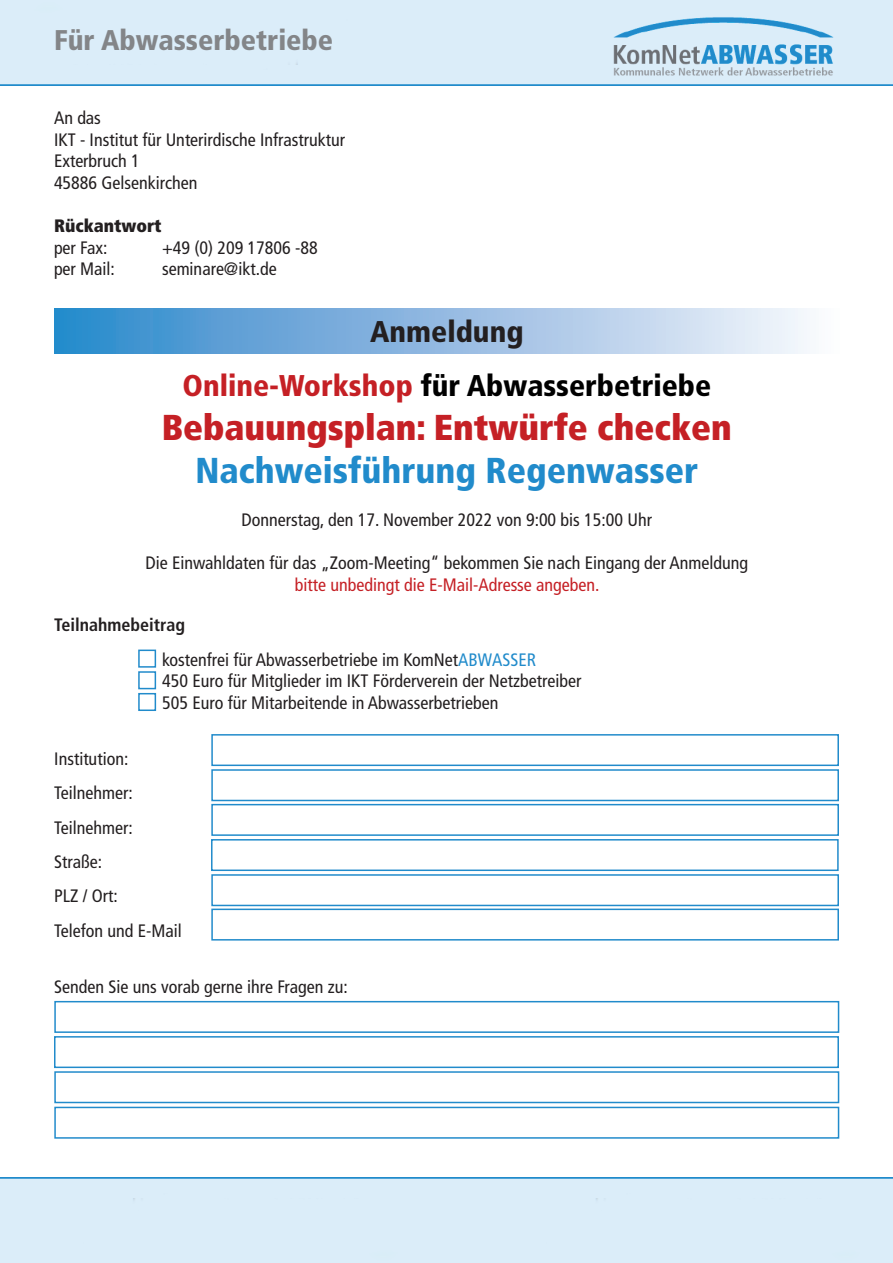
<style>
.page{position:relative;width:893px;height:1263px;background:#fff}
.page>*{position:absolute;margin:0;border:0;box-sizing:border-box;transform-origin:0 0}
.t1{font:900 condensed 36px "Frutiger";color:#c52025}
.t2{font:900 condensed 36px "Frutiger";color:#218bcb}
.t3{font:900 condensed 30px/54px "Frutiger";color:#000;text-align:center}
.t4{font:900 condensed 28.5px "Frutiger";color:#838588}
.t5{font:condensed 18px/34.3px "Frutiger";color:#231f20}
.t6{font:condensed 18px "Frutiger";color:#c52025}
.t7{font:900 condensed 18px "Frutiger";color:#231f20}
.s1{color:#231f20}
.s2{color:#c52025}
.s3{font-weight:700}
.s4{color:#218bcb}
</style>
<div class="page">
<img style="left:0;top:0;width:893px;height:86px">
<div style="left:0;top:1177px;width:893px;height:86px;background:#dbedf9"></div>
<div style="left:55px;top:308px;width:785px;height:45px;background:linear-gradient(to right,#2b85ca,#fdf7fc)"></div>
<div style="left:138px;top:649px;width:18px;height:19px;border:2px solid #218bcb"></div>
<div style="left:138px;top:671px;width:18px;height:18px;border:2px solid #218bcb"></div>
<div style="left:138px;top:693px;width:18px;height:18px;border:2px solid #218bcb"></div>
<div style="left:211px;top:734px;width:628px;height:32px;border:2px solid #218bcb"></div>
<div style="left:211px;top:769px;width:628px;height:32px;border:2px solid #218bcb"></div>
<div style="left:211px;top:804px;width:628px;height:32px;border:2px solid #218bcb"></div>
<div style="left:211px;top:839px;width:628px;height:32px;border:2px solid #218bcb"></div>
<div style="left:211px;top:874px;width:628px;height:32px;border:2px solid #218bcb"></div>
<div style="left:211px;top:908px;width:628px;height:32px;border:2px solid #218bcb"></div>
<div style="left:54px;top:1001px;width:785px;height:32px;border:2px solid #218bcb"></div>
<div style="left:54px;top:1036px;width:785px;height:32px;border:2px solid #218bcb"></div>
<div style="left:54px;top:1071px;width:785px;height:32px;border:2px solid #218bcb"></div>
<div style="left:54px;top:1107px;width:785px;height:32px;border:2px solid #218bcb"></div>
<h3 class="t4" style="left:54px;top:23px;width:281px">Für Abwasserbetriebe</h3>
<p class="t5" style="left:54px;top:107px;width:293px;line-height:21.6px">An das<br>IKT - Institut für Unterirdische Infrastruktur<br>Exterbruch 1<br>45886 Gelsenkirchen</p>
<p class="t7" style="left:54px;top:215px;width:109px">Rückantwort</p>
<p class="t5" style="left:54px;top:230px;width:55px">per Fax:</p>
<p class="t5" style="left:162px;top:230px;width:157px">+49 (0) 209 17806 -88</p>
<p class="t5" style="left:54px;top:252px;width:62px">per Mail:</p>
<p class="t5" style="left:162px;top:252px;width:116px">seminare@ikt.de</p>
<h2 class="t3" style="left:182px;top:305px;width:530px"><span class="s1">Anmeldung<br></span><span class="s2">Online-Workshop</span> für Abwasserbetriebe</h2>
<h1 class="t1" style="left:162px;top:405px;width:571px">Bebauungsplan: Entwürfe checken</h1>
<h1 class="t2" style="left:195px;top:448px;width:504px">Nachweisführung Regenwasser</h1>
<p class="t5" style="left:242px;top:503px;width:412px">Donnerstag, den 17. November 2022 von 9:00 bis 15:00 Uhr</p>
<p class="t5" style="left:145px;top:546px;width:604px">Die Einwahldaten für das „Zoom-Meeting“ bekommen Sie nach Eingang der Anmeldung</p>
<p class="t6" style="left:295px;top:574px;width:306px">bitte unbedingt die E-Mail-Adresse angeben.</p>
<p class="t5" style="left:162px;top:608px;width:375px;text-indent:-108px"><span class="s3">Teilnahmebeitrag<br></span>kostenfrei für Abwasserbetriebe im KomNet<span class="s4">ABWASSER</span></p>
<p class="t5" style="left:162px;top:670px;width:421px;line-height:21.6px">450 Euro für Mitglieder im IKT Förderverein der Netzbetreiber<br>505 Euro für Mitarbeitende in Abwasserbetrieben</p>
<p class="t5" style="left:54px;top:741px;width:129px">Institution:<br>Teilnehmer:<br>Teilnehmer:<br>Straße:<br>PLZ / Ort:<br>Telefon und E-Mail</p>
<p class="t5" style="left:54px;top:969px;width:295px">Senden Sie uns vorab gerne ihre Fragen zu:</p>
</div>
